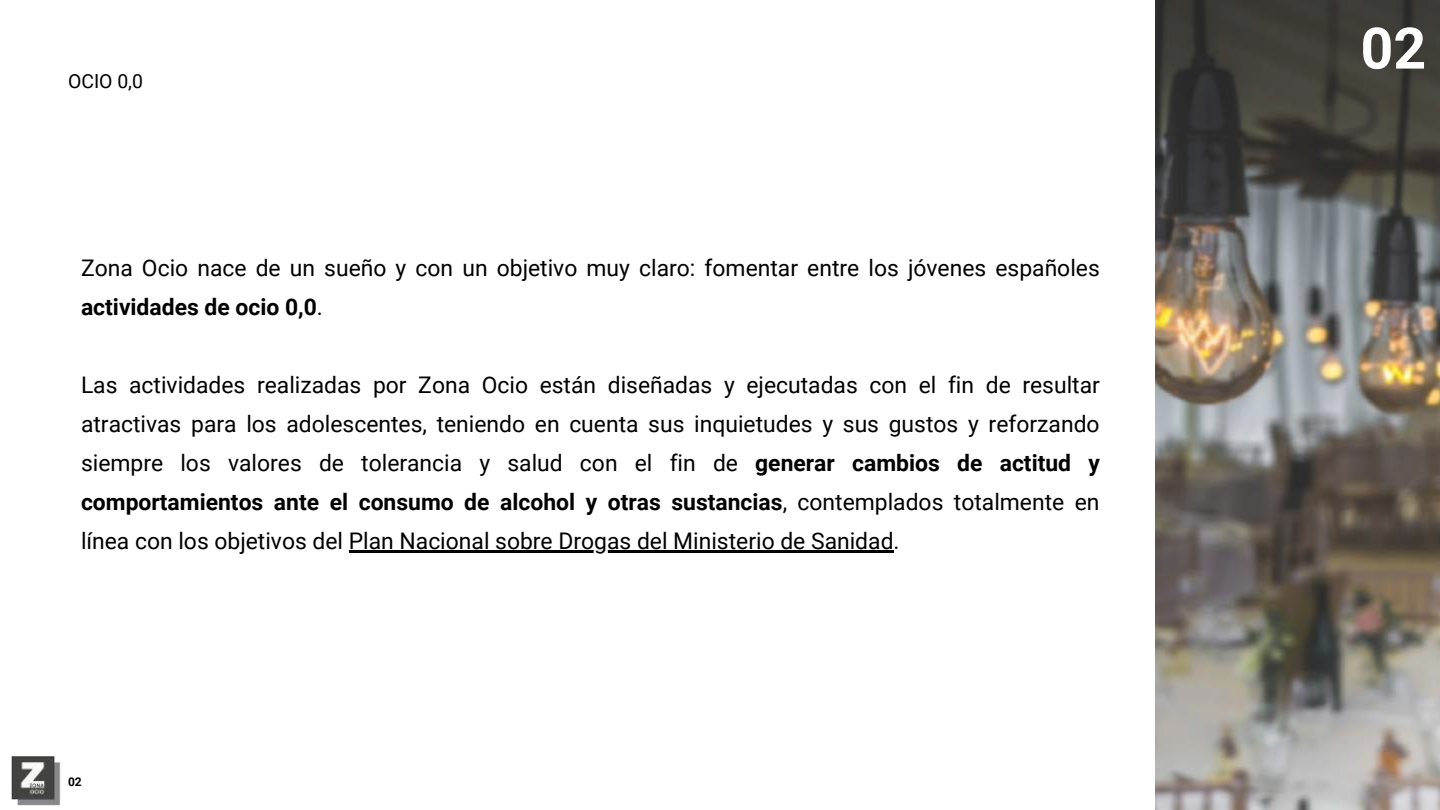
<style>
.page{position:relative;width:1440px;height:810px;background:#fff}
.page>*{position:absolute;margin:0;border:0;box-sizing:border-box;transform-origin:0 0}
.t1{font:700 57.3px "Roboto";color:#fff}
.t2{font:22.9px/39px "Roboto";color:#000}
.t3{font:19.4px "Roboto";color:#000}
.t4{font:700 12px "Roboto";color:#000}
.s1{font-weight:700}
</style>
<div class="page">
<img style="left:1155px;top:0;width:285px;height:810px">
<hr style="left:349px;top:550px;width:545px;height:3px;background:#000">
<img style="left:11px;top:756px;width:50px;height:50px">
<p class="t3" style="left:68px;top:70px;width:76px">OCIO 0,0</p>
<p class="t2" style="left:81px;top:249px;width:1020px">Zona Ocio nace de un sueño y con un objetivo muy claro: fomentar entre los jóvenes españoles <span class="s1">actividades de ocio 0,0</span>.</p>
<p class="t2" style="left:81px;top:366px;width:1020px;text-align:justify">Las actividades realizadas por Zona Ocio están diseñadas y ejecutadas con el fin de resultar atractivas para los adolescentes, teniendo en cuenta sus inquietudes y sus gustos y reforzando siempre los valores de tolerancia y salud con el fin de <span class="s1">generar cambios de actitud y comportamientos ante el consumo de alcohol y otras sustancias</span>, contemplados totalmente en línea con los objetivos del Plan Nacional sobre Drogas del Ministerio de Sanidad.</p>
<p class="t4" style="left:68px;top:775px;width:15px">02</p>
<h1 class="t1" style="left:1360px;top:15px;width:67px">02</h1>
</div>
